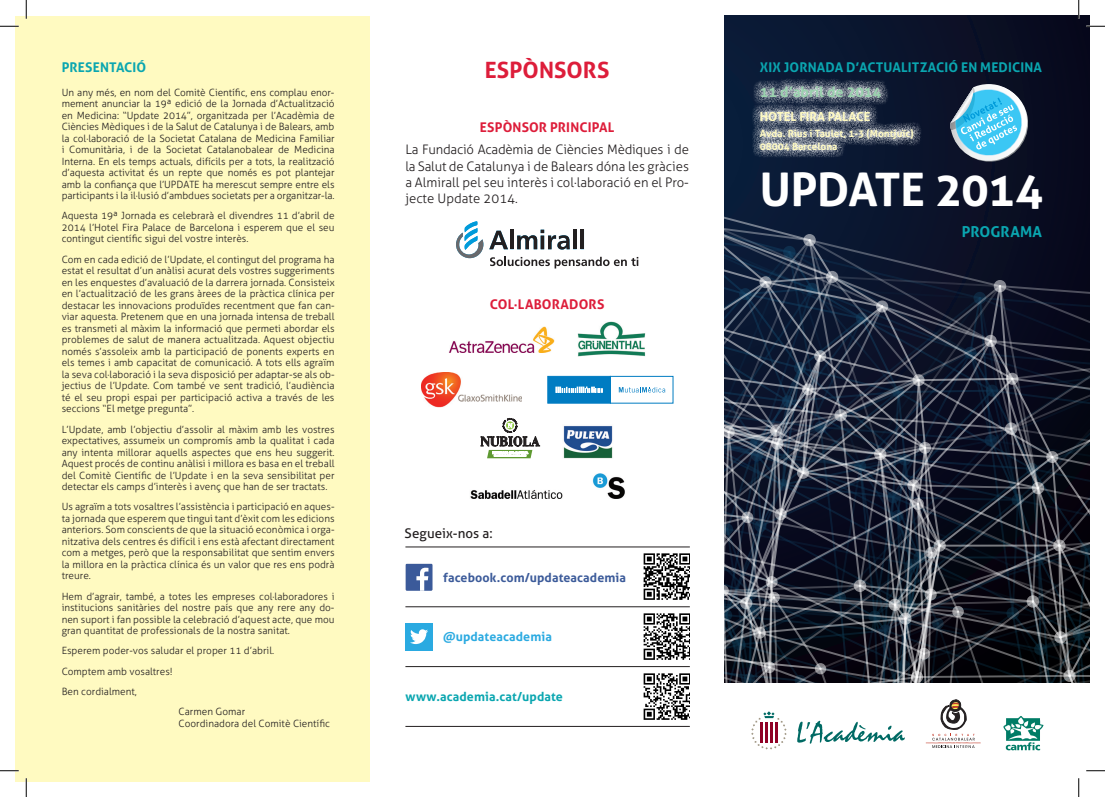
<style>
.page{position:relative;width:1105px;height:797px;background:#fff}
.page>*{position:absolute;margin:0;border:0;box-sizing:border-box;transform-origin:0 0}
.t1{font:700 46.25px "Aller";letter-spacing:-.02em;color:#fff}
.t2{font:700 22.5px "Aller";letter-spacing:.005em;color:#dd1d3a}
.t3{font:700 15px "Aller";letter-spacing:.005em;color:#0aa6b0}
.t4{font:700 14.38px "Aller";color:#9ad2ae}
.t5{font:700 13.38px "Aller";letter-spacing:.01em;color:#0aa6b0}
.t6{font:700 13.38px "Aller";letter-spacing:.01em;color:#dd1d3a}
.t7{font:13.38px "Aller";letter-spacing:.005em;color:#231f20}
.t8{font:300 13.12px/16.2px "Aller";color:#231f20;text-align:justify}
.t9{font:700 12.5px "Aller";letter-spacing:.005em;color:#3c5b9a}
.t10{font:700 12.5px "Aller";letter-spacing:.005em;color:#0aa6b0}
.t11{font:700 12.5px "Aller";color:#fffac1}
.t12{font:700 12.5px "Aller";letter-spacing:.005em;color:#2baae1}
.t13{font:300 10px/11.5px "Aller";color:#231f20;text-align:justify}
.t14{font:700 10px/12.5px "Aller";color:#fffac1}
</style>
<div class="page">
<div style="left:610px;top:376px;width:63px;height:27px;border:1px solid #007cc2"></div>
<svg style="left:619px;top:387px;width:46px;height:5px"></svg>
<div style="left:548px;top:376px;width:62px;height:27px;background:#007cc2;border:1px solid #007cc2"></div>
<svg style="left:556px;top:387px;width:47px;height:5px"></svg>
<div style="left:16px;top:16px;width:354px;height:765px;background:#fffac1"></div>
<div style="left:724px;top:16px;width:365px;height:666px;background:linear-gradient(to right,#0a1e3b,#090a1c)"></div>
<svg style="left:724px;top:197px;width:365px;height:485px;background:#22293a"></svg>
<svg style="left:797px;top:720px;width:108px;height:23px"></svg>
<svg style="left:751px;top:711px;width:36px;height:38px"></svg>
<svg style="left:926px;top:699px;width:55px;height:49px"></svg>
<img style="left:1003px;top:716px;width:40px;height:34px">
<svg style="left:752px;top:78px;width:169px;height:81px;background:#4e586b"></svg>
<svg style="left:456px;top:221px;width:182px;height:47px"></svg>
<div style="left:405px;top:623px;width:28px;height:27px;background:#2aaae1"></div>
<svg style="left:410px;top:629px;width:18px;height:15px"></svg>
<svg style="left:405px;top:563px;width:28px;height:28px"></svg>
<img style="left:644px;top:673px;width:46px;height:46px">
<img style="left:644px;top:613px;width:46px;height:46px">
<img style="left:644px;top:554px;width:46px;height:46px">
<hr style="left:405px;top:606px;width:285px;height:1px;background:#231f20">
<hr style="left:405px;top:666px;width:285px;height:1px;background:#231f20">
<hr style="left:405px;top:546px;width:285px;height:1px;background:#231f20">
<hr style="left:405px;top:726px;width:285px;height:1px;background:#231f20">
<svg style="left:951px;top:84px;width:81px;height:81px;background:#5997b2"></svg>
<img style="left:449px;top:327px;width:105px;height:26px">
<img style="left:577px;top:322px;width:68px;height:35px">
<img style="left:421px;top:372px;width:101px;height:35px">
<img style="left:470px;top:473px;width:155px;height:26px">
<img style="left:563px;top:425px;width:50px;height:34px">
<svg style="left:481px;top:418px;width:59px;height:40px"></svg>
<svg style="left:0;top:25px;width:19px;height:2px"></svg>
<svg style="left:1086px;top:25px;width:19px;height:2px"></svg>
<svg style="left:0;top:770px;width:19px;height:1px"></svg>
<svg style="left:1086px;top:770px;width:19px;height:1px"></svg>
<svg style="left:25px;top:0;width:2px;height:19px"></svg>
<svg style="left:25px;top:778px;width:2px;height:19px"></svg>
<svg style="left:1078px;top:0;width:1px;height:19px"></svg>
<svg style="left:1078px;top:778px;width:1px;height:19px"></svg>
<h3 class="t5" style="left:62px;top:59px;width:86px">PRESENTACIÓ</h3>
<p class="t13" style="left:62px;top:86px;width:274px">Un any més, en nom del Comitè Científic, ens complau enor&shy;mement anunciar la 19ª edició de la Jornada d’Actualització en Medicina: “Update 2014”, organitzada per l’Acadèmia de Ciències Mèdiques i de la Salut de Catalunya i de Balears, amb la col·laboració de la Societat Catalana de Medicina Familiar i Comunitària, i de la Societat Catalanobalear de Medicina Interna. En els temps actuals, difícils per a tots, la realització d’aquesta activitat és un repte que només es pot plantejar amb la confiança que l’UPDATE ha merescut sempre entre els participants i la il·lusió d’ambdues societats per a organitzar-la.</p>
<p class="t13" style="left:62px;top:210px;width:274px">Aquesta 19ª Jornada es celebrarà el divendres 11 d’abril de 2014 l’Hotel Fira Palace de Barcelona i esperem que el seu contingut científic sigui del vostre interès.</p>
<p class="t13" style="left:62px;top:253px;width:274px">Com en cada edició de l’Update, el contingut del programa ha estat el resultat d’un anàlisi acurat dels vostres suggeriments en les enquestes d’avaluació de la darrera jornada. Consisteix en l’actualització de les grans àrees de la pràctica clínica per destacar les innovacions produïdes recentment que fan can&shy;viar aquesta. Pretenem que en una jornada intensa de treball es transmeti al màxim la informació que permeti abordar els problemes de salut de manera actualitzada. Aquest objectiu només s’assoleix amb la participació de ponents experts en els temes i amb capacitat de comunicació. A tots ells agraïm la seva col·laboració i la seva disposició per adaptar-se als ob&shy;jectius de l’Update. Com també ve sent tradició, l’audiència té el seu propi espai per participació activa a través de les seccions “El metge pregunta”.</p>
<p class="t13" style="left:62px;top:423px;width:274px">L’Update, amb l’objectiu d’assolir al màxim amb les vostres expectatives, assumeix un compromís amb la qualitat i cada any intenta millorar aquells aspectes que ens heu suggerit.<br>Aquest procés de continu anàlisi i millora es basa en el treball del Comitè Científic de l’Update i en la seva sensibilitat per detectar els camps d’interès i avenç que han de ser tractats.</p>
<p class="t13" style="left:62px;top:501px;width:274px">Us agraïm a tots vosaltres l’assistència i participació en aques&shy;ta jornada que esperem que tingui tant d’èxit com les edicions anteriors. Som conscients de que la situació econòmica i orga&shy;nitzativa dels centres és difícil i ens està afectant directament com a metges, però que la responsabilitat que sentim envers la millora en la pràctica clínica és un valor que res ens podrà treure.</p>
<p class="t13" style="left:62px;top:590px;width:274px">Hem d’agrair, també, a totes les empreses col·laboradores i institucions sanitàries del nostre país que any rere any do&shy;nen suport i fan possible la celebració d’aquest acte, que mou gran quantitat de professionals de la nostra sanitat.</p>
<p class="t13" style="left:62px;top:645px;width:214px">Esperem poder-vos saludar el proper 11 d’abril.</p>
<p class="t13" style="left:62px;top:665px;width:112px">Comptem amb vosaltres!</p>
<p class="t13" style="left:62px;top:685px;width:77px">Ben cordialment,</p>
<p class="t13" style="left:179px;top:706px;width:68px">Carmen Gomar</p>
<p class="t13" style="left:179px;top:717px;width:153px">Coordinadora del Comitè Científic</p>
<h2 class="t2" style="left:485px;top:56px;width:126px">ESPÒNSORS</h2>
<h3 class="t6" style="left:480px;top:119px;width:136px">ESPÒNSOR PRINCIPAL</h3>
<h3 class="t8" style="left:405px;top:142px;width:285px">La Fundació Acadèmia de Ciències Mèdiques i de la Salut de Catalunya i de Balears dóna les gràcies a Almirall pel seu interès i col·laboració en el Pro&shy;jecte Update 2014.</h3>
<h3 class="t6" style="left:490px;top:296px;width:116px">COL·LABORADORS</h3>
<h3 class="t7" style="left:404px;top:525px;width:90px">Segueix-nos a:</h3>
<p class="t9" style="left:443px;top:569px;width:184px">facebook.com/updateacademia</p>
<p class="t12" style="left:443px;top:629px;width:110px">@updateacademia</p>
<p class="t10" style="left:405px;top:689px;width:159px">www.academia.cat/update</p>
<h3 class="t5" style="left:760px;top:59px;width:284px">XIX JORNADA D’ACTUALITZACIÓ EN MEDICINA</h3>
<h3 class="t4" style="left:760px;top:83px;width:123px">11 d’abril de 2014</h3>
<p class="t11" style="left:760px;top:109px;width:112px">HOTEL FIRA PALACE</p>
<p class="t14" style="left:760px;top:127px;width:156px">Avda. Rius i Taulet, 1-3 (Montjuïc)<br>08004 Barcelona</p>
<h1 class="t1" style="left:760px;top:161px;width:285px">UPDATE 2014</h1>
<h3 class="t3" style="left:962px;top:223px;width:82px">PROGRAMA</h3>
</div>
